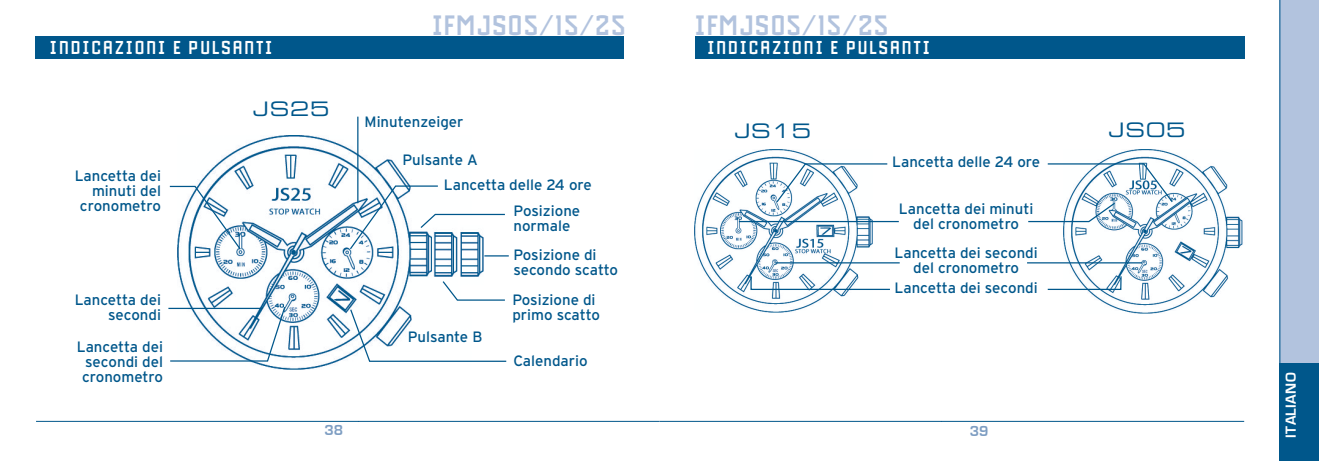
<style>
.page{position:relative;width:1319px;height:461px;background:#fff}
.page>*{position:absolute;margin:0;border:0;box-sizing:border-box;transform-origin:0 0}
.t1{font:700 30px "Drukpa";letter-spacing:.04em;color:#b2c3de}
.TITULARS{font:700 20px "Drukpa";letter-spacing:.1em;color:#fff}
.PAGINACIÓ{font:20px "Eurostile Extended Two";letter-spacing:.04em;color:#00578b}
.TEXT_ESFERES{font:15px/15px "Interstate";color:#00578b;text-align:center}
.PESTANYES{font:700 15px "Eurostile";letter-spacing:.025em;color:#fff}
.PAGINACIÓ-2{font:700 15px "Eurostile";color:#7d9dc2}
</style>
<div class="page">
<img style="left:177px;top:136px;width:306px;height:234px">
<img style="left:1063px;top:150px;width:180px;height:163px">
<img style="left:694px;top:150px;width:178px;height:162px">
<svg style="left:1047px;top:275px;width:75px;height:15px"></svg>
<svg style="left:775px;top:163px;width:113px;height:40px"></svg>
<svg style="left:749px;top:275px;width:141px;height:15px"></svg>
<hr style="left:775px;top:262px;width:124px;height:1px;background:#00578b">
<hr style="left:1026px;top:262px;width:116px;height:1px;background:#00578b">
<hr style="left:738px;top:221px;width:160px;height:1px;background:#00578b">
<svg style="left:1028px;top:163px;width:145px;height:60px"></svg>
<hr style="left:168px;top:308px;width:94px;height:1px;background:#00578b">
<svg style="left:169px;top:185px;width:73px;height:66px"></svg>
<svg style="left:169px;top:305px;width:117px;height:57px"></svg>
<svg style="left:349px;top:308px;width:158px;height:54px"></svg>
<svg style="left:441px;top:280px;width:64px;height:21px"></svg>
<hr style="left:357px;top:117px;width:1px;height:86px;background:#00578b">
<svg style="left:348px;top:185px;width:160px;height:71px"></svg>
<hr style="left:359px;top:421px;width:300px;height:1px;background:#00578b">
<hr style="left:36px;top:421px;width:323px;height:1px;background:#00578b">
<div style="left:35px;top:36px;width:589px;height:22px;background:#00578b"></div>
<hr style="left:659px;top:421px;width:282px;height:1px;background:#00578b">
<hr style="left:941px;top:421px;width:302px;height:1px;background:#00578b">
<div style="left:1278px;top:0;width:40px;height:461px;background:#b2c3de"></div>
<div style="left:1278px;top:363px;width:40px;height:98px;background:#00578b"></div>
<hr style="left:1279px;top:0;width:1px;height:461px;background:#00578b">
<div style="left:694px;top:36px;width:550px;height:22px;background:#00578b"></div>
<h1 class="t1" style="left:432px;top:9px;width:195px">IFMJS05/15/25</h1>
<h1 class="t1" style="left:694px;top:9px;width:195px">IFMJS05/15/25</h1>
<p class="TITULARS" style="left:50px;top:36px;width:224px">INDICAZIONI E PULSANTI</p>
<p class="TITULARS" style="left:707px;top:37px;width:224px">INDICAZIONI E PULSANTI</p>
<p class="TEXT_ESFERES" style="left:75px;top:168px;width:88px;text-align:right">Lancetta dei minuti del cronometro</p>
<p class="TEXT_ESFERES" style="left:75px;top:292px;width:88px;text-align:right">Lancetta dei secondi</p>
<p class="TEXT_ESFERES" style="left:77px;top:339px;width:88px">Lancetta dei secondi del cronometro</p>
<p class="PAGINACIÓ" style="left:253px;top:95px;width:78px">JS25</p>
<p class="TEXT_ESFERES" style="left:364px;top:114px;width:100px">Minutenzeiger</p>
<p class="TEXT_ESFERES" style="left:402px;top:152px;width:77px">Pulsante A</p>
<p class="TEXT_ESFERES" style="left:444px;top:177px;width:149px">Lancetta delle 24 ore</p>
<p class="TEXT_ESFERES" style="left:513px;top:203px;width:68px;text-align:left">Posizione normale</p>
<p class="TEXT_ESFERES" style="left:407px;top:329px;width:76px">Pulsante B</p>
<p class="TEXT_ESFERES" style="left:513px;top:247px;width:106px;text-align:left">Posizione di secondo scatto</p>
<p class="TEXT_ESFERES" style="left:512px;top:292px;width:89px;text-align:left">Posizione di primo scatto</p>
<p class="TEXT_ESFERES" style="left:513px;top:353px;width:76px">Calendario</p>
<p class="PAGINACIÓ-2" style="left:324px;top:422px;width:20px">38</p>
<p class="PAGINACIÓ" style="left:734px;top:117px;width:78px">JS15</p>
<p class="PAGINACIÓ" style="left:1108px;top:116px;width:78px">JS05</p>
<p class="TEXT_ESFERES" style="left:892px;top:154px;width:149px">Lancetta delle 24 ore</p>
<p class="TEXT_ESFERES" style="left:898px;top:201px;width:136px">Lancetta dei minuti del cronometro</p>
<p class="TEXT_ESFERES" style="left:894px;top:245px;width:145px">Lancetta dei secondi del cronometro</p>
<p class="TEXT_ESFERES" style="left:894px;top:279px;width:145px">Lancetta dei secondi</p>
<p class="PAGINACIÓ-2" style="left:969px;top:422px;width:20px">39</p>
<p class="PESTANYES" style="left:1282px;top:437px;width:67px;rotate:-90deg">Italiano</p>
</div>
